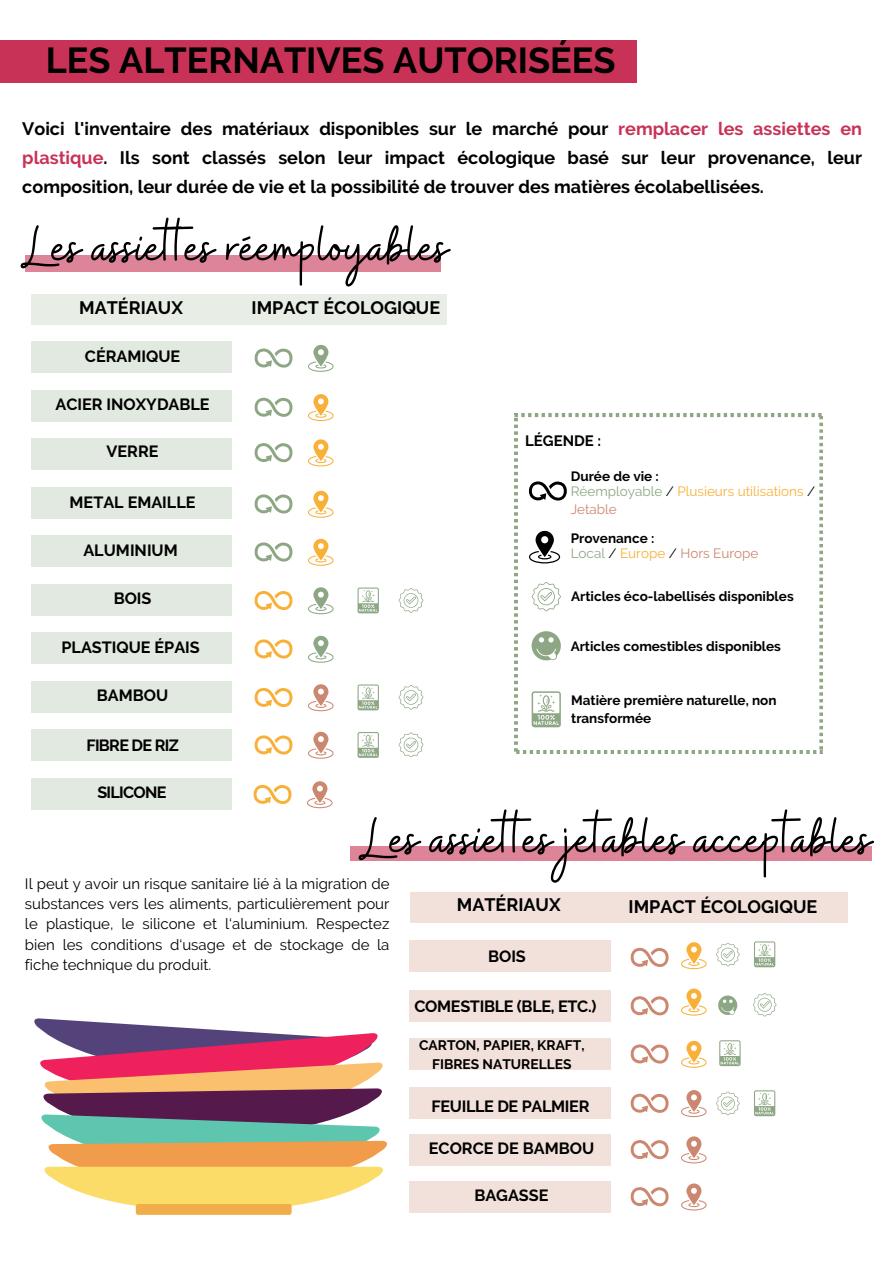
<style>
.page{position:relative;width:893px;height:1264px;background:#fff}
.page>*{position:absolute;margin:0;border:0;box-sizing:border-box;transform-origin:0 0}
.t1{font:60px "Buffalo";color:#000}
.t2{font:700 36px "Raleway";color:#000}
.t3{font:700 18px/29.2px "Raleway";color:#000;text-align:justify}
.t4{font:700 16.2px "Raleway";color:#000}
.t5{font:700 16.2px "Raleway";letter-spacing:-.02em;color:#000}
.t6{font:700 16.2px "Raleway";letter-spacing:-.045em;color:#000}
.t7{font:15px/20.2px "Raleway";color:#000;text-align:justify}
.t8{font:700 15px "Raleway";color:#000}
.t9{font:700 13.8px/19px "Raleway";color:#000;text-align:center}
.t10{font:700 13.5px/18px "Raleway";color:#000}
.t11{font:13.5px/18px "Raleway";color:#f9b038}
.t12{font:13.5px "Raleway";color:#cb876f}
.s1{color:#c83256}
.s2{color:#8da784}
.s3{color:#000}
.s4{color:#cb876f}
.s5{color:#f9b038}
</style>
<div class="page">
<div style="left:25px;top:255px;width:415px;height:16px;background:#de8499"></div>
<div style="left:0;top:41px;width:636px;height:42px;background:#c83256"></div>
<div style="left:410px;top:891px;width:437px;height:31px;background:#f2e1db"></div>
<div style="left:410px;top:940px;width:201px;height:32px;background:#f2e1db"></div>
<div style="left:410px;top:989px;width:201px;height:32px;background:#f2e1db"></div>
<div style="left:410px;top:1038px;width:201px;height:31px;background:#f2e1db"></div>
<div style="left:410px;top:1087px;width:201px;height:32px;background:#f2e1db"></div>
<svg style="left:630px;top:947px;width:38px;height:20px"></svg>
<svg style="left:630px;top:996px;width:38px;height:19px"></svg>
<svg style="left:630px;top:1044px;width:38px;height:19px"></svg>
<svg style="left:630px;top:1093px;width:38px;height:19px"></svg>
<svg style="left:718px;top:995px;width:19px;height:20px"></svg>
<svg style="left:753px;top:993px;width:23px;height:23px"></svg>
<svg style="left:681px;top:942px;width:25px;height:27px"></svg>
<svg style="left:681px;top:988px;width:25px;height:27px"></svg>
<svg style="left:681px;top:1040px;width:25px;height:27px"></svg>
<svg style="left:681px;top:1090px;width:25px;height:27px"></svg>
<svg style="left:716px;top:1091px;width:23px;height:24px"></svg>
<svg style="left:754px;top:1090px;width:21px;height:26px"></svg>
<div style="left:410px;top:1133px;width:201px;height:32px;background:#f2e1db"></div>
<svg style="left:630px;top:1140px;width:38px;height:19px"></svg>
<svg style="left:681px;top:1136px;width:25px;height:27px"></svg>
<div style="left:410px;top:1180px;width:201px;height:32px;background:#f2e1db"></div>
<svg style="left:630px;top:1187px;width:38px;height:19px"></svg>
<svg style="left:681px;top:1183px;width:25px;height:27px"></svg>
<svg style="left:716px;top:942px;width:23px;height:24px"></svg>
<svg style="left:754px;top:941px;width:21px;height:26px"></svg>
<svg style="left:34px;top:1018px;width:353px;height:193px"></svg>
<div style="left:136px;top:1203px;width:155px;height:11px;background:#f1ad49;border-radius:2px"></div>
<div style="left:350px;top:846px;width:521px;height:14px;background:#de8499"></div>
<svg style="left:514px;top:414px;width:308px;height:339px"></svg>
<svg style="left:531px;top:582px;width:30px;height:29px"></svg>
<svg style="left:531px;top:631px;width:30px;height:30px"></svg>
<svg style="left:531px;top:691px;width:30px;height:36px"></svg>
<svg style="left:529px;top:481px;width:38px;height:19px"></svg>
<svg style="left:529px;top:531px;width:31px;height:32px"></svg>
<div style="left:31px;top:294px;width:416px;height:30px;background:#e8ede6"></div>
<div style="left:31px;top:487px;width:201px;height:31px;background:#e2e9e0"></div>
<svg style="left:254px;top:494px;width:38px;height:19px"></svg>
<svg style="left:308px;top:491px;width:25px;height:26px"></svg>
<div style="left:31px;top:390px;width:201px;height:31px;background:#e2e9e0"></div>
<svg style="left:254px;top:398px;width:38px;height:19px"></svg>
<svg style="left:308px;top:394px;width:25px;height:27px"></svg>
<div style="left:31px;top:535px;width:201px;height:32px;background:#e2e9e0"></div>
<svg style="left:254px;top:542px;width:38px;height:19px"></svg>
<svg style="left:308px;top:539px;width:25px;height:27px"></svg>
<div style="left:31px;top:341px;width:201px;height:32px;background:#e2e9e0"></div>
<svg style="left:254px;top:348px;width:38px;height:19px"></svg>
<svg style="left:308px;top:345px;width:25px;height:27px"></svg>
<div style="left:31px;top:632px;width:201px;height:32px;background:#e2e9e0"></div>
<svg style="left:254px;top:639px;width:38px;height:19px"></svg>
<svg style="left:308px;top:635px;width:25px;height:27px"></svg>
<div style="left:31px;top:680px;width:201px;height:32px;background:#e2e9e0"></div>
<svg style="left:254px;top:688px;width:38px;height:19px"></svg>
<svg style="left:308px;top:684px;width:25px;height:27px"></svg>
<svg style="left:357px;top:684px;width:22px;height:26px"></svg>
<svg style="left:398px;top:685px;width:25px;height:24px"></svg>
<div style="left:31px;top:583px;width:201px;height:32px;background:#e2e9e0"></div>
<svg style="left:357px;top:587px;width:22px;height:26px"></svg>
<svg style="left:398px;top:588px;width:25px;height:24px"></svg>
<svg style="left:254px;top:591px;width:38px;height:19px"></svg>
<svg style="left:308px;top:587px;width:25px;height:27px"></svg>
<div style="left:31px;top:729px;width:201px;height:32px;background:#e2e9e0"></div>
<svg style="left:254px;top:735px;width:38px;height:19px"></svg>
<svg style="left:398px;top:732px;width:25px;height:25px"></svg>
<svg style="left:308px;top:731px;width:25px;height:27px"></svg>
<svg style="left:357px;top:732px;width:22px;height:26px"></svg>
<div style="left:31px;top:777px;width:201px;height:32px;background:#e2e9e0"></div>
<svg style="left:307px;top:781px;width:25px;height:27px"></svg>
<svg style="left:253px;top:785px;width:38px;height:19px"></svg>
<div style="left:31px;top:438px;width:201px;height:32px;background:#e2e9e0"></div>
<svg style="left:254px;top:443px;width:38px;height:19px"></svg>
<svg style="left:308px;top:439px;width:25px;height:27px"></svg>
<svg style="left:719px;top:1040px;width:21px;height:26px"></svg>
<p class="t2" style="left:46px;top:39px;width:571px">LES ALTERNATIVES AUTORISÉES</p>
<p class="t3" style="left:22px;top:114px;width:841px">Voici l'inventaire des matériaux disponibles sur le marché pour <span class="s1">remplacer les assiettes en plastique</span>. Ils sont classés selon leur impact écologique basé sur leur provenance, leur composition, leur durée de vie et la possibilité de trouver des matières écolabellisées.</p>
<p class="t1" style="left:22px;top:208px;width:427px">Les assiet es réemployables</p>
<p class="t3" style="left:79px;top:293px;width:105px">MATÉRIAUX</p>
<p class="t3" style="left:251px;top:293px;width:190px">IMPACT ÉCOLOGIQUE</p>
<p class="t4" style="left:85px;top:346px;width:97px">CÉRAMIQUE</p>
<p class="t4" style="left:56px;top:395px;width:156px">ACIER INOXYDABLE</p>
<p class="t4" style="left:107px;top:442px;width:53px">VERRE</p>
<p class="t4" style="left:70px;top:492px;width:127px">METAL EMAILLE</p>
<p class="t4" style="left:83px;top:541px;width:96px">ALUMINIUM</p>
<p class="t4" style="left:114px;top:589px;width:39px">BOIS</p>
<p class="t4" style="left:61px;top:637px;width:140px">PLASTIQUE ÉPAIS</p>
<p class="t4" style="left:97px;top:685px;width:73px">BAMBOU</p>
<p class="t6" style="left:86px;top:735px;width:94px">FIBRE DE RIZ</p>
<p class="t6" style="left:97px;top:782px;width:71px">SILICONE</p>
<p class="t8" style="left:525px;top:431px;width:78px">LÉGENDE :</p>
<p class="t10" style="left:570px;top:467px;width:90px">Durée de vie :</p>
<p class="t11" style="left:570px;top:482px;width:246px"><span class="s2">Réemployable</span> <span class="s3">/</span> Plusieurs utilisations <span class="s3">/<br></span><span class="s4">Jetable</span></p>
<p class="t10" style="left:570px;top:529px;width:85px">Provenance :</p>
<p class="t12" style="left:570px;top:545px;width:189px"><span class="s2">Local</span> <span class="s3">/</span> <span class="s5">Europe</span> <span class="s3">/</span> Hors Europe</p>
<p class="t10" style="left:571px;top:587px;width:224px">Articles éco-labellisés disponibles</p>
<p class="t10" style="left:570px;top:637px;width:212px">Articles comestibles disponibles</p>
<p class="t10" style="left:571px;top:691px;width:207px">Matière première naturelle, non transformée</p>
<p class="t1" style="left:360px;top:800px;width:512px">Les assiet es jetables acceptables</p>
<p class="t7" style="left:25px;top:873px;width:366px">Il peut y avoir un risque sanitaire lié à la migration de substances vers les aliments, particulièrement pour le plastique, le silicone et l‘aluminium. Respectez bien les conditions d‘usage et de stockage de la fiche technique du produit.</p>
<p class="t3" style="left:457px;top:890px;width:105px">MATÉRIAUX</p>
<p class="t3" style="left:628px;top:891px;width:190px">IMPACT ÉCOLOGIQUE</p>
<p class="t4" style="left:488px;top:947px;width:39px">BOIS</p>
<p class="t5" style="left:414px;top:996px;width:183px">COMESTIBLE (BLE, ETC.)</p>
<p class="t9" style="left:419px;top:1035px;width:167px">CARTON, PAPIER, KRAFT,<br>FIBRES NATURELLES</p>
<p class="t5" style="left:431px;top:1096px;width:160px">FEUILLE DE PALMIER</p>
<p class="t4" style="left:429px;top:1138px;width:167px">ECORCE DE BAMBOU</p>
<p class="t4" style="left:474px;top:1185px;width:76px">BAGASSE</p>
</div>
